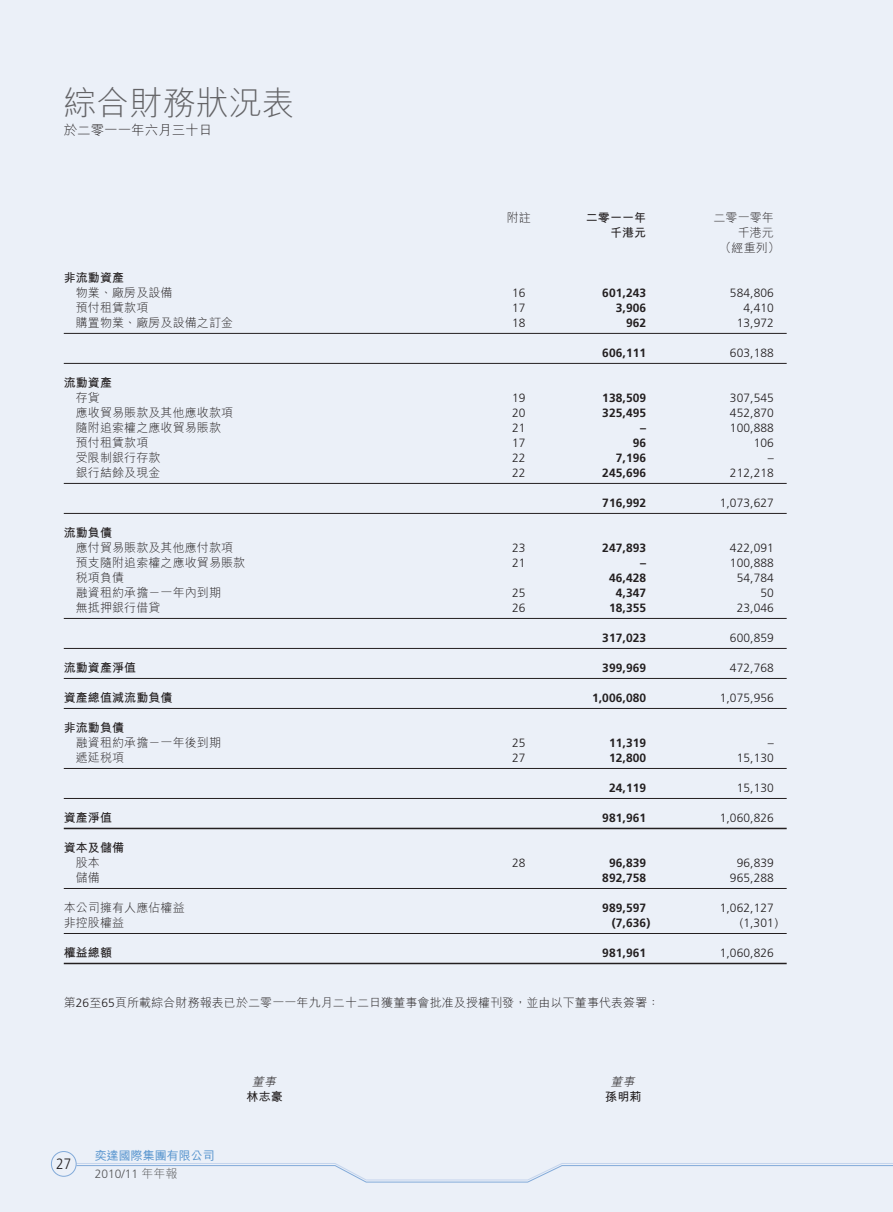
<style>
.page{position:relative;width:893px;height:1212px;background:#ebf0f8}
.page>*{position:absolute;margin:0;border:0;box-sizing:border-box;transform-origin:0 0}
.t1{font:300 33px "M Hei HK";color:#636366}
.t2{font:300 15px "Frutiger LT Std";color:#231f20;scale:.9 1}
.t3{font:300 13.5px "M Hei HK";color:#231f20}
.t4{font:300 12px/15px "M Hei HK";letter-spacing:.01em;color:#231f20}
.t5{font:300 12px "Frutiger LT Std";letter-spacing:.01em;color:#231f20}
.t6{font:700 12px "Frutiger LT Std";letter-spacing:.01em;color:#231f20}
.t7{font:700 12px/15px "M Hei HK";letter-spacing:.01em;color:#231f20;text-align:center}
.t8{font:500 12px/18.1px "M Hei HK";color:#5090cc}
.t9{font:italic 300 12px "M Hei HK";color:#231f20}
.s1{font-weight:700}
.s2{font-weight:300}
.s3{font-family:"Frutiger LT Std"}
.s4{font-family:"Frutiger LT Std";font-weight:300;color:#57585a}
.s5{font-weight:300;color:#57585a}
</style>
<div class="page">
<svg style="left:75px;top:1163px;width:818px;height:20px;background:#e3eaf5"></svg>
<div style="left:51px;top:1151px;width:26px;height:25px;border:1px solid #82aad9;border-radius:50%"></div>
<hr style="left:64px;top:333px;width:723px;height:1px;background:#231f20">
<hr style="left:64px;top:363px;width:723px;height:1px;background:#231f20">
<hr style="left:64px;top:483px;width:723px;height:1px;background:#231f20">
<hr style="left:64px;top:513px;width:723px;height:1px;background:#231f20">
<hr style="left:64px;top:618px;width:723px;height:1px;background:#231f20">
<hr style="left:64px;top:648px;width:723px;height:1px;background:#231f20">
<hr style="left:64px;top:678px;width:723px;height:1px;background:#231f20">
<hr style="left:64px;top:708px;width:723px;height:1px;background:#231f20">
<hr style="left:64px;top:768px;width:723px;height:1px;background:#231f20">
<hr style="left:64px;top:798px;width:723px;height:1px;background:#231f20">
<hr style="left:64px;top:828px;width:723px;height:1px;background:#231f20">
<hr style="left:64px;top:888px;width:723px;height:1px;background:#231f20">
<hr style="left:64px;top:933px;width:723px;height:1px;background:#231f20">
<hr style="left:64px;top:963px;width:723px;height:1px;background:#231f20">
<p class="t1" style="left:64px;top:79px;width:232px">綜合財務狀況表</p>
<p class="t3" style="left:64px;top:120px;width:150px">於二零一一年六月三十日</p>
<p class="t4" style="left:76px;top:270px;width:98px;text-indent:-12px"><span class="s1">非流動資產<br></span>物業、廠房及設備</p>
<p class="t4" style="left:507px;top:210px;width:26px">附註</p>
<p class="t7" style="left:586px;top:209px;width:62px">二零一一年</p>
<p class="t4" style="left:713px;top:210px;width:62px">二零一零年</p>
<p class="t7" style="left:610px;top:224px;width:38px">千港元</p>
<p class="t4" style="left:719px;top:225px;width:62px;text-indent:18px">千港元（經重列）</p>
<p class="t5" style="left:512px;top:286px;width:15px">16</p>
<p class="t6" style="left:602px;top:286px;width:45px">601,243</p>
<p class="t5" style="left:730px;top:286px;width:45px">584,806</p>
<p class="t4" style="left:76px;top:300px;width:74px">預付租賃款項</p>
<p class="t5" style="left:512px;top:301px;width:15px">17</p>
<p class="t6" style="left:616px;top:301px;width:32px">3,906</p>
<p class="t5" style="left:743px;top:301px;width:32px">4,410</p>
<p class="t4" style="left:76px;top:315px;width:159px">購置物業、廠房及設備之訂金</p>
<p class="t5" style="left:512px;top:316px;width:15px">18</p>
<p class="t6" style="left:626px;top:316px;width:22px">962</p>
<p class="t5" style="left:737px;top:316px;width:39px">13,972</p>
<p class="t6" style="left:602px;top:346px;width:45px">606,111</p>
<p class="t5" style="left:730px;top:346px;width:45px">603,188</p>
<p class="t7" style="left:64px;top:374px;width:50px">流動資產<span class="s2">存貨</span></p>
<p class="t5" style="left:512px;top:391px;width:15px">19</p>
<p class="t6" style="left:602px;top:391px;width:45px">138,509</p>
<p class="t5" style="left:730px;top:391px;width:45px">307,545</p>
<p class="t4" style="left:76px;top:405px;width:159px">應收貿易賬款及其他應收款項</p>
<p class="t5" style="left:512px;top:406px;width:15px">20</p>
<p class="t6" style="left:602px;top:406px;width:45px">325,495</p>
<p class="t5" style="left:730px;top:406px;width:45px">452,870</p>
<p class="t4" style="left:76px;top:420px;width:147px">隨附追索權之應收貿易賬款</p>
<p class="t5" style="left:512px;top:421px;width:15px">21</p>
<p class="t6" style="left:640px;top:421px;width:7px">–</p>
<p class="t5" style="left:730px;top:421px;width:45px">100,888</p>
<p class="t4" style="left:76px;top:435px;width:74px">預付租賃款項</p>
<p class="t5" style="left:512px;top:436px;width:15px">17</p>
<p class="t6" style="left:633px;top:436px;width:15px">96</p>
<p class="t5" style="left:754px;top:436px;width:22px">106</p>
<p class="t4" style="left:76px;top:450px;width:86px">受限制銀行存款</p>
<p class="t5" style="left:512px;top:451px;width:15px">22</p>
<p class="t6" style="left:616px;top:451px;width:32px">7,196</p>
<p class="t5" style="left:768px;top:451px;width:7px">–</p>
<p class="t4" style="left:76px;top:465px;width:86px">銀行結餘及現金</p>
<p class="t5" style="left:512px;top:466px;width:15px">22</p>
<p class="t6" style="left:602px;top:466px;width:45px">245,696</p>
<p class="t5" style="left:730px;top:466px;width:45px">212,218</p>
<p class="t6" style="left:602px;top:496px;width:45px">716,992</p>
<p class="t5" style="left:720px;top:496px;width:56px">1,073,627</p>
<p class="t4" style="left:76px;top:525px;width:159px;text-indent:-12px"><span class="s1">流動負債<br></span>應付貿易賬款及其他應付款項</p>
<p class="t5" style="left:512px;top:541px;width:15px">23</p>
<p class="t6" style="left:602px;top:541px;width:45px">247,893</p>
<p class="t5" style="left:730px;top:541px;width:45px">422,091</p>
<p class="t4" style="left:76px;top:555px;width:171px">預支隨附追索權之應收貿易賬款</p>
<p class="t5" style="left:512px;top:556px;width:15px">21</p>
<p class="t6" style="left:640px;top:556px;width:7px">–</p>
<p class="t5" style="left:730px;top:556px;width:45px">100,888</p>
<p class="t4" style="left:76px;top:570px;width:50px">稅項負債</p>
<p class="t6" style="left:609px;top:571px;width:39px">46,428</p>
<p class="t5" style="left:737px;top:571px;width:39px">54,784</p>
<p class="t4" style="left:76px;top:585px;width:147px">融資租約承擔－一年內到期</p>
<p class="t5" style="left:512px;top:586px;width:15px">25</p>
<p class="t6" style="left:616px;top:586px;width:32px">4,347</p>
<p class="t5" style="left:760px;top:586px;width:15px">50</p>
<p class="t4" style="left:76px;top:600px;width:86px">無抵押銀行借貸</p>
<p class="t5" style="left:512px;top:601px;width:15px">26</p>
<p class="t6" style="left:609px;top:601px;width:39px">18,355</p>
<p class="t5" style="left:737px;top:601px;width:39px">23,046</p>
<p class="t6" style="left:602px;top:631px;width:45px">317,023</p>
<p class="t5" style="left:730px;top:631px;width:45px">600,859</p>
<p class="t7" style="left:64px;top:659px;width:74px">流動資產淨值</p>
<p class="t6" style="left:602px;top:661px;width:45px">399,969</p>
<p class="t5" style="left:730px;top:661px;width:45px">472,768</p>
<p class="t7" style="left:64px;top:689px;width:110px">資產總值減流動負債</p>
<p class="t6" style="left:592px;top:691px;width:56px">1,006,080</p>
<p class="t5" style="left:720px;top:691px;width:56px">1,075,956</p>
<p class="t4" style="left:76px;top:720px;width:147px;text-indent:-12px"><span class="s1">非流動負債<br></span>融資租約承擔－一年後到期</p>
<p class="t5" style="left:512px;top:736px;width:15px">25</p>
<p class="t6" style="left:609px;top:736px;width:39px">11,319</p>
<p class="t5" style="left:768px;top:736px;width:7px">–</p>
<p class="t4" style="left:76px;top:750px;width:50px">遞延稅項</p>
<p class="t5" style="left:512px;top:751px;width:15px">27</p>
<p class="t6" style="left:609px;top:751px;width:39px">12,800</p>
<p class="t5" style="left:737px;top:751px;width:39px">15,130</p>
<p class="t6" style="left:609px;top:781px;width:39px">24,119</p>
<p class="t5" style="left:737px;top:781px;width:39px">15,130</p>
<p class="t7" style="left:64px;top:809px;width:50px">資產淨值</p>
<p class="t6" style="left:602px;top:811px;width:45px">981,961</p>
<p class="t5" style="left:720px;top:811px;width:56px">1,060,826</p>
<p class="t7" style="left:76px;top:839px;width:50px;text-align:left;text-indent:-12px">資本及儲備<span class="s2">股本</span></p>
<p class="t5" style="left:512px;top:856px;width:15px">28</p>
<p class="t6" style="left:609px;top:856px;width:39px">96,839</p>
<p class="t5" style="left:737px;top:856px;width:39px">96,839</p>
<p class="t4" style="left:76px;top:870px;width:26px">儲備</p>
<p class="t6" style="left:602px;top:871px;width:45px">892,758</p>
<p class="t5" style="left:730px;top:871px;width:45px">965,288</p>
<p class="t4" style="left:64px;top:900px;width:122px">本公司擁有人應佔權益</p>
<p class="t6" style="left:602px;top:901px;width:45px">989,597</p>
<p class="t5" style="left:720px;top:901px;width:56px">1,062,127</p>
<p class="t4" style="left:64px;top:915px;width:62px">非控股權益</p>
<p class="t6" style="left:612px;top:916px;width:40px">(7,636)</p>
<p class="t5" style="left:740px;top:916px;width:40px">(1,301)</p>
<p class="t7" style="left:64px;top:944px;width:50px">權益總額</p>
<p class="t6" style="left:602px;top:946px;width:45px">981,961</p>
<p class="t5" style="left:720px;top:946px;width:56px">1,060,826</p>
<p class="t4" style="left:64px;top:994px;width:597px">第<span class="s3">26</span>至<span class="s3">65</span>頁所載綜合財務報表已於二零一一年九月二十二日獲董事會批准及授權刊發，並由以下董事代表簽署：</p>
<p class="t2" style="left:56px;top:1155px;width:18px">27</p>
<p class="t8" style="left:95px;top:1145px;width:121px">奕達國際集團有限公司<br><span class="s4">2010/11</span> <span class="s5">年年報</span></p>
<p class="t9" style="left:252px;top:1073px;width:29px">董事</p>
<p class="t9" style="left:610px;top:1073px;width:29px">董事</p>
<p class="t7" style="left:247px;top:1088px;width:38px">林志豪</p>
<p class="t7" style="left:605px;top:1088px;width:38px">孫明莉</p>
</div>
